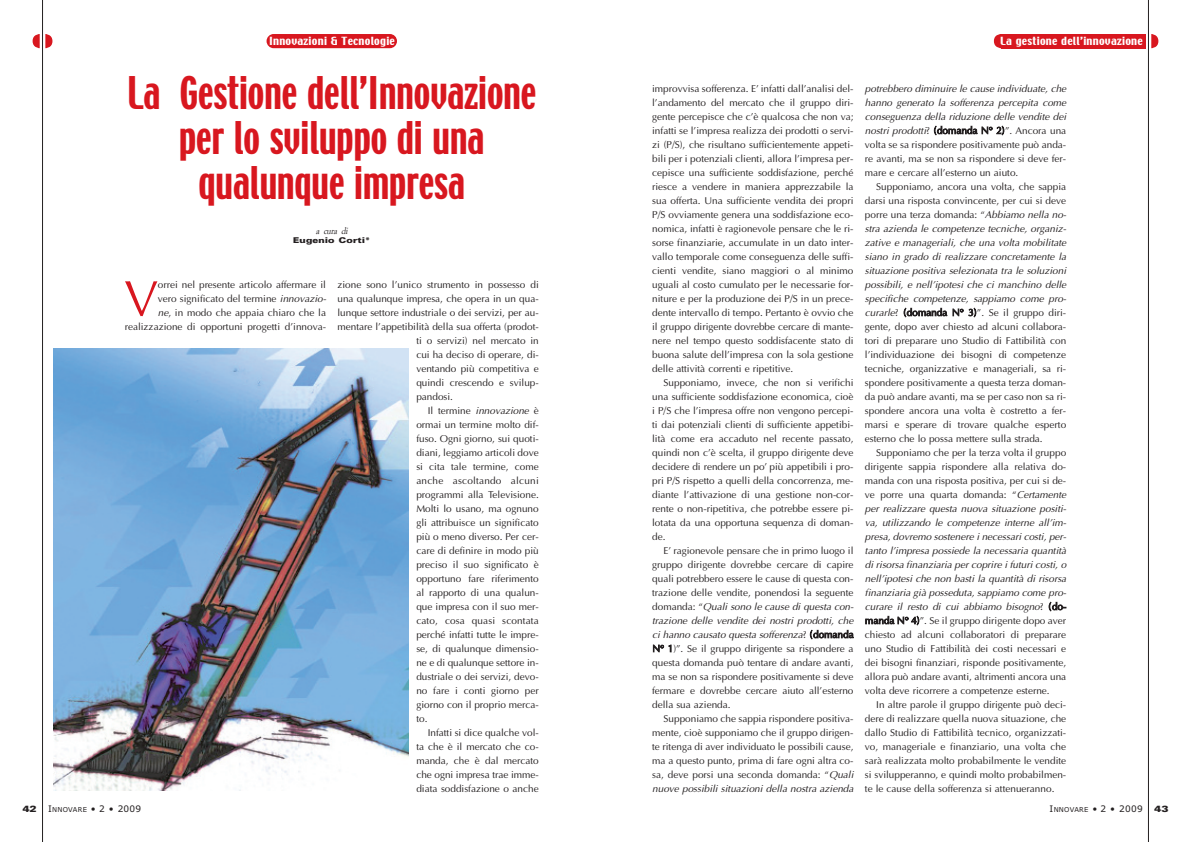
<style>
.page{position:relative;width:1191px;height:842px;background:#fff}
.page>*{position:absolute;margin:0;border:0;box-sizing:border-box;transform-origin:0 0}
.t1{font:51.1px "Optima";color:#d8171f}
.t2{font:40px/45px "Techno";color:#d8171f;text-align:center;scale:.87 1}
.t3{font:10px/14px "Optima";color:#231f20}
.t4{font:italic 10px/14px "Optima";color:#231f20}
.t5{font:10px "Techno";letter-spacing:.02em;color:#fff;scale:1.2 1}
.t6{font:10px "Optima";letter-spacing:.02em;color:#231f20}
.t7{font:9px "Verdana";letter-spacing:.025em;color:#231f20}
.t8{font:italic 9px "Simoncini Garamond";color:#231f20;scale:.9 1}
.t9{font:900 expanded 9px "Zurich BT";color:#231f20}
.t10{font:900 expanded 8px "Zurich BT";letter-spacing:.03em;color:#231f20}
.s1{font-style:italic}
.s2{font-style:normal}
.s3{font-size:6.8px}
</style>
<div class="page">
<hr style="left:42px;top:0;width:1px;height:842px;background:#231f20">
<div style="left:1001px;top:34px;width:144px;height:14px;background:#d8171f"></div>
<hr style="left:1148px;top:0;width:1px;height:842px;background:#231f20">
<svg style="left:994px;top:34px;width:7px;height:14px"></svg>
<svg style="left:1151px;top:34px;width:7px;height:14px"></svg>
<svg style="left:33px;top:34px;width:19px;height:14px"></svg>
<div style="left:266px;top:34px;width:131px;height:14px;background:#d8171f;border-radius:7px"></div>
<img style="left:54px;top:348px;width:354px;height:443px">
<p class="t5" style="left:269px;top:35px;width:106px">Innovazioni &amp; Tecnologie</p>
<h2 class="t2" style="left:127px;top:72px;width:472px">La Gestione dell’Innovazione per lo sviluppo di una qualunque impresa</h2>
<p class="t8" style="left:316px;top:227px;width:38px">a cura di</p>
<p class="t10" style="left:293px;top:235px;width:78px">Eugenio Corti*</p>
<p class="t3" style="left:125px;top:278px;width:204px;text-align:right">orrei nel presente articolo affermare il<br>vero significato del termine <span class="s1">innovazio-<br>ne</span>, in modo che appaia chiaro che la realizzazione di opportuni progetti d’innova-</p>
<p class="t3" style="left:337px;top:278px;width:203px">zione sono l’unico strumento in possesso di</p>
<h1 class="t1" style="left:124px;top:268px;width:36px">V</h1>
<p class="t3" style="left:337px;top:292px;width:203px">una qualunque impresa, che opera in un qua-</p>
<p class="t3" style="left:337px;top:306px;width:203px">lunque settore industriale o dei servizi, per au-</p>
<p class="t3" style="left:337px;top:320px;width:203px">mentare l’appetibilità della sua offerta (prodot-</p>
<p class="t3" style="left:416px;top:334px;width:124px">ti o servizi) nel mercato in</p>
<p class="t3" style="left:416px;top:348px;width:124px">cui ha deciso di operare, di-</p>
<p class="t3" style="left:416px;top:362px;width:124px">ventando più competitiva e</p>
<p class="t3" style="left:416px;top:376px;width:124px">quindi crescendo e svilup-</p>
<p class="t3" style="left:416px;top:390px;width:38px">pandosi.</p>
<p class="t4" style="left:428px;top:404px;width:113px"><span class="s2">Il termine</span> innovazione <span class="s2">è</span></p>
<p class="t3" style="left:416px;top:418px;width:124px">ormai un termine molto dif-</p>
<p class="t3" style="left:416px;top:432px;width:124px">fuso. Ogni giorno, sui quoti-</p>
<p class="t3" style="left:416px;top:446px;width:124px">diani, leggiamo articoli dove</p>
<p class="t3" style="left:416px;top:460px;width:124px">si cita tale termine, come</p>
<p class="t6" style="left:416px;top:475px;width:124px">anche ascoltando alcuni</p>
<p class="t3" style="left:416px;top:488px;width:124px">programmi alla Televisione.</p>
<p class="t3" style="left:416px;top:502px;width:124px">Molti lo usano, ma ognuno</p>
<p class="t3" style="left:416px;top:516px;width:124px">gli attribuisce un significato</p>
<p class="t3" style="left:416px;top:530px;width:124px">più o meno diverso. Per cer-</p>
<p class="t3" style="left:416px;top:544px;width:124px">care di definire in modo più</p>
<p class="t3" style="left:416px;top:558px;width:124px">preciso il suo significato è</p>
<p class="t3" style="left:416px;top:572px;width:124px">opportuno fare riferimento</p>
<p class="t3" style="left:416px;top:586px;width:124px">al rapporto di una qualun-</p>
<p class="t3" style="left:416px;top:600px;width:124px">que impresa con il suo mer-</p>
<p class="t3" style="left:416px;top:614px;width:124px">cato, cosa quasi scontata</p>
<p class="t3" style="left:416px;top:628px;width:124px">perché infatti tutte le impre-</p>
<p class="t3" style="left:416px;top:642px;width:124px">se, di qualunque dimensio-</p>
<p class="t3" style="left:416px;top:656px;width:124px">ne e di qualunque settore in-</p>
<p class="t3" style="left:416px;top:670px;width:124px">dustriale o dei servizi, devo-</p>
<p class="t3" style="left:416px;top:684px;width:124px">no fare i conti giorno per</p>
<p class="t3" style="left:416px;top:698px;width:124px">giorno con il proprio merca-</p>
<p class="t3" style="left:416px;top:712px;width:13px">to.</p>
<p class="t3" style="left:428px;top:726px;width:113px">Infatti si dice qualche vol-</p>
<p class="t3" style="left:416px;top:740px;width:124px">ta che è il mercato che co-</p>
<p class="t3" style="left:416px;top:754px;width:124px">manda, che è dal mercato</p>
<p class="t3" style="left:416px;top:768px;width:124px">che ogni impresa trae imme-</p>
<p class="t3" style="left:416px;top:782px;width:124px">diata soddisfazione o anche</p>
<p class="t9" style="left:22px;top:803px;width:16px">42</p>
<p class="t7" style="left:48px;top:803px;width:95px">I<span class="s3">NNOVARE</span> • 2 • 2009</p>
<p class="t5" style="left:1000px;top:35px;width:120px">La gestione dell’innovazione</p>
<p class="t3" style="left:652px;top:82px;width:203px;text-align:justify">improvvisa sofferenza. E’ infatti dall’analisi del&shy;l’andamento del mercato che il gruppo diri&shy;gente percepisce che c’è qualcosa che non va; infatti se l’impresa realizza dei prodotti o servi&shy;zi (P/S), che risultano sufficientemente appeti&shy;bili per i potenziali clienti, allora l’impresa per&shy;cepisce una sufficiente soddisfazione, perché riesce a vendere in maniera apprezzabile la sua offerta. Una sufficiente vendita dei propri P/S ovviamente genera una soddisfazione eco&shy;nomica, infatti è ragionevole pensare che le ri&shy;sorse finanziarie, accumulate in un dato inter&shy;vallo temporale come conseguenza delle suffi&shy;cienti vendite, siano maggiori o al minimo uguali al costo cumulato per le necessarie for&shy;niture e per la produzione dei P/S in un prece&shy;dente intervallo di tempo. Pertanto è ovvio che il gruppo dirigente dovrebbe cercare di mante&shy;nere nel tempo questo soddisfacente stato di buona salute dell’impresa con la sola gestione delle attività correnti e ripetitive.</p>
<p class="t3" style="left:652px;top:376px;width:203px;text-align:justify;text-indent:11px">Supponiamo, invece, che non si verifichi una sufficiente soddisfazione economica, cioè i P/S che l’impresa offre non vengono percepi&shy;ti dai potenziali clienti di sufficiente appetibi&shy;lità come era accaduto nel recente passato, quindi non c’è scelta, il gruppo dirigente deve decidere di rendere un po’ più appetibili i pro&shy;pri P/S rispetto a quelli della concorrenza, me&shy;diante l’attivazione di una gestione non-cor&shy;rente o non-ripetitiva, che potrebbe essere pi&shy;lotata da una opportuna sequenza di doman&shy;de.</p>
<p class="t3" style="left:652px;top:544px;width:204px;text-indent:11px">E’ ragionevole pensare che in primo luogo il gruppo dirigente dovrebbe cercare di capire quali potrebbero essere le cause di questa con&shy;trazione delle vendite, ponendosi la seguente d o m a n d a : “<span class="s1">Quali sono le cause di questa con&shy;trazione delle vendite dei nostri prodotti, che ci hanno causato q uesta sofferenza</span>? ( doma n da N° 1)”. Se il gruppo dirigente sa rispondere a questa domanda può tentare di andare avanti, ma se non sa rispondere positivamente si deve fermare e dovrebbe cercare aiuto all’esterno della sua azienda.</p>
<p class="t3" style="left:652px;top:712px;width:204px;text-indent:11px">Supponiamo che sappia rispondere positiva&shy;mente, cioè supponiamo che il gruppo dirigen&shy;te ritenga di aver individuato le possibili cause, ma a questo punto, prima di fare ogni altra co&shy;sa, deve porsi una seconda domanda: “<span class="s1">Quali nuove possibili situazioni della nostra azienda</span></p>
<p class="t4" style="left:865px;top:82px;width:204px">potrebbero diminuire le cause individuate, che hanno generato la sofferenza percepita come conseguenza della riduzione delle vendite dei nostri prodotti<span class="s2">? (domanda N° 2)”. Ancora una volta se sa rispondere positivamente può anda&shy;re avanti, ma se non sa rispondere si deve fer&shy;mare e cercare all’esterno un aiuto.</span></p>
<p class="t3" style="left:865px;top:180px;width:204px;text-indent:11px">Supponiamo, ancora una volta, che sappia darsi una risposta convincente, per cui si deve porre una terza domanda: “<span class="s1">Abbiamo nella no&shy;stra azienda le competenze tecniche, organiz&shy;zative e manageriali, che una volta mobilitate siano in grado di realizzare concretamente la situazione positiva selezionata tra le soluzioni possibili, e nell’ipotesi che ci manchino delle specifiche competenze, sappiamo come pro&shy;curarle</span>? (domanda N° 3)”. Se il gruppo diri&shy;gente, dopo aver chiesto ad alcuni collabora&shy;tori di preparare uno Studio di Fattibilità con l’individuazione dei bisogni di competenze tecniche, organizzative e manageriali, sa ri&shy;spondere positivamente a questa terza doman&shy;da può andare avanti, ma se per caso non sa ri&shy;spondere ancora una volta è costretto a fer&shy;marsi e sperare di trovare qualche esperto esterno che lo possa mettere sulla strada.</p>
<p class="t3" style="left:865px;top:446px;width:204px;text-indent:11px">Supponiamo che per la terza volta il gruppo dirigente sappia rispondere alla relativa do&shy;manda con una risposta positiva, per cui si de&shy;ve porre una quarta domanda: “<span class="s1">Certamente per realizzare q uesta nuova situazione positi&shy;va, utilizzando le competenze interne all’im&shy;presa, dovremo sostenere i necessari costi, per&shy;tanto l’impresa possiede la necessaria q uantità di risorsa finanziaria per coprire i futuri costi, o nell’ipotesi che non basti la q uantità di risorsa finanziaria già posseduta, sappiamo come pro&shy;curare il resto di cui abbiamo bisogno</span>? ( do&shy;manda N° 4)”. Se il gruppo dirigente dopo aver chiesto ad alcuni collaboratori di preparare uno Studio di Fattibilità dei costi necessari e dei bisogni finanziari, risponde positivamente, allora può andare avanti, altrimenti ancora una volta deve ricorrere a competenze esterne.</p>
<p class="t3" style="left:865px;top:698px;width:203px;text-align:justify;text-indent:11px">In altre parole il gruppo dirigente può deci&shy;dere di realizzare quella nuova situazione, che dallo Studio di Fattibilità tecnico, organizzati&shy;vo, manageriale e finanziario, una volta che sarà realizzata molto probabilmente le vendite si svilupperanno, e quindi molto probabilmen&shy;te le cause della sofferenza si attenueranno.</p>
<p class="t7" style="left:1049px;top:803px;width:95px">I<span class="s3">NNOVARE</span> • 2 • 2009</p>
<p class="t9" style="left:1154px;top:803px;width:16px">43</p>
</div>
